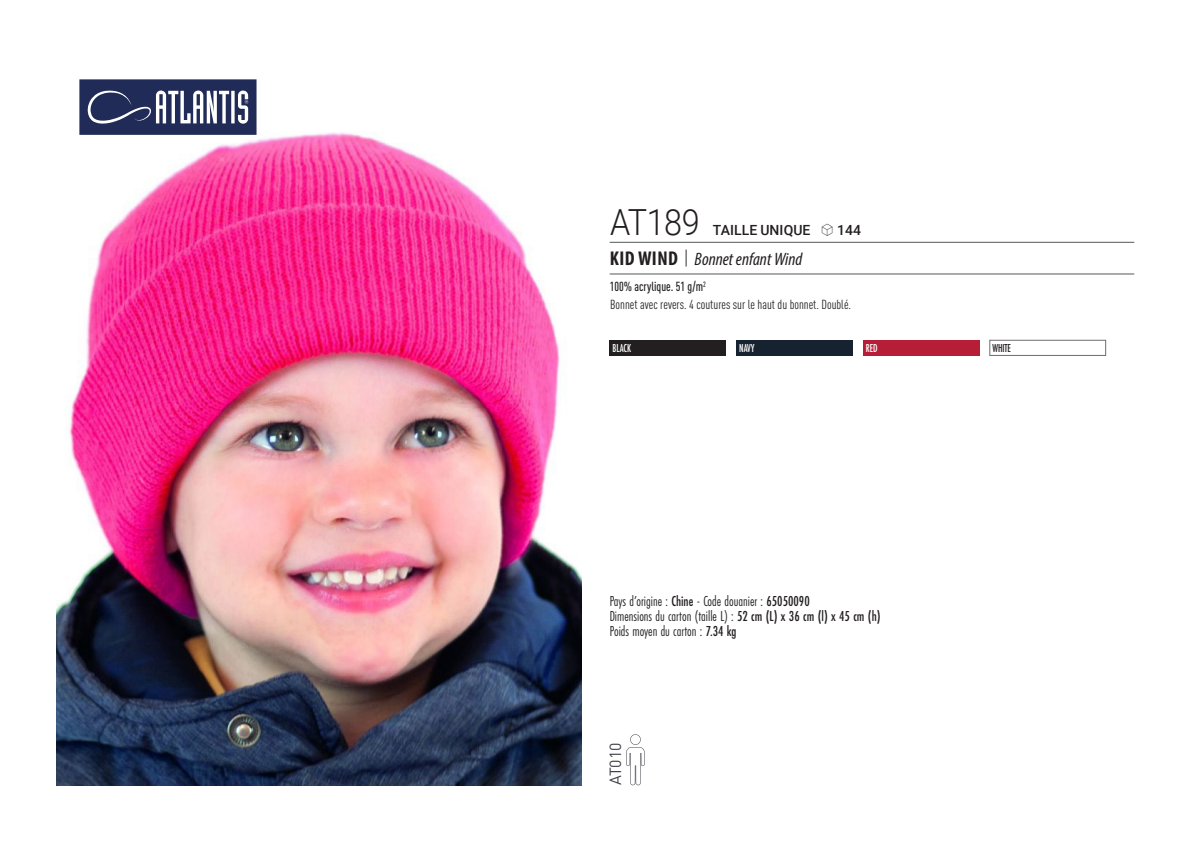
<style>
.page{position:relative;width:1191px;height:842px;background:#fff}
.page>*{position:absolute;margin:0;border:0;box-sizing:border-box;transform-origin:0 0}
.t1{font:300 36px "Roboto";letter-spacing:-.015em;color:#231f20;scale:.9 1}
.t2{font:italic 18px "Myriad Variable Concept";color:#231f20}
.t3{font:16px "DIN Pro";color:#43444c}
.t4{font:15px "Futura PT Cond";color:#231f20;scale:.95 1}
.t5{font:500 14px "Roboto";letter-spacing:.005em;color:#231f20}
.t6{font:condensed 13px "DIN Pro";color:#231f20}
.grammage_2020{font:500 condensed 13px "DIN Pro";color:#231f20;scale:.95 1}
.Coloris_nuancier_bla{font:500 12px "Futura PT Cond";letter-spacing:-.01em;color:#fff;scale:.9 1}
.Coloris_nuancier{font:500 12px "Futura PT Cond";letter-spacing:-.01em;color:#231f20;scale:.9 1}
.s1{font-family:"Linotype Shapeshifter";font-weight:400;font-size:16px}
.s2{font-family:"Myriad Pro";font-weight:700;font-style:normal;font-stretch:condensed;font-size:20px}
.s3{font-family:"Roboto Condensed";font-weight:300;font-style:normal;font-size:20px}
.s4{font-weight:500}
</style>
<div class="page">
<img style="left:57px;top:121px;width:524px;height:664px">
<div style="left:609px;top:340px;width:117px;height:16px;background:#231f20"></div>
<div style="left:736px;top:340px;width:116px;height:16px;background:#172231"></div>
<div style="left:863px;top:340px;width:116px;height:16px;background:#b61e37"></div>
<div style="left:989px;top:340px;width:116px;height:16px;background:#fff;border:1px solid #6c6d70"></div>
<svg style="left:626px;top:734px;width:18px;height:51px"></svg>
<svg style="left:79px;top:79px;width:177px;height:56px;background:#4b5376"></svg>
<hr style="left:609px;top:242px;width:525px;height:1px;background:#57585a">
<hr style="left:609px;top:274px;width:525px;height:1px;background:#57585a">
<p class="t1" style="left:610px;top:197px;width:101px">AT189</p>
<p class="t5" style="left:713px;top:220px;width:150px">TAILLE UNIQUE <span class="s1">S</span> 144</p>
<p class="t2" style="left:610px;top:249px;width:194px"><span class="s2">KID WIND</span> <span class="s3">|</span> Bonnet enfant Wind</p>
<p class="grammage_2020" style="left:609px;top:277px;width:103px">100% acrylique. 51 g/m<sup>2</sup></p>
<p class="t6" style="left:610px;top:295px;width:242px">Bonnet avec revers. 4 coutures sur le haut du bonnet. Doublé.</p>
<p class="Coloris_nuancier_bla" style="left:612px;top:341px;width:22px">BLACK</p>
<p class="Coloris_nuancier_bla" style="left:739px;top:341px;width:18px">NAVY</p>
<p class="Coloris_nuancier_bla" style="left:866px;top:341px;width:15px">RED</p>
<p class="Coloris_nuancier" style="left:992px;top:341px;width:22px">WHITE</p>
<p class="t4" style="left:609px;top:592px;width:212px">Pays d’origine : <span class="s4">Chine</span> - Code douanier : <span class="s4">65050090</span></p>
<p class="t4" style="left:609px;top:607px;width:287px">Dimensions du carton (taille L) : <span class="s4">52 cm (L) x 36 cm (l) x 45 cm (h)</span></p>
<p class="t4" style="left:609px;top:622px;width:135px">Poids moyen du carton : <span class="s4">7.34 kg</span></p>
<p class="t3" style="left:602px;top:785px;width:44px;rotate:-90deg">AT010</p>
</div>
